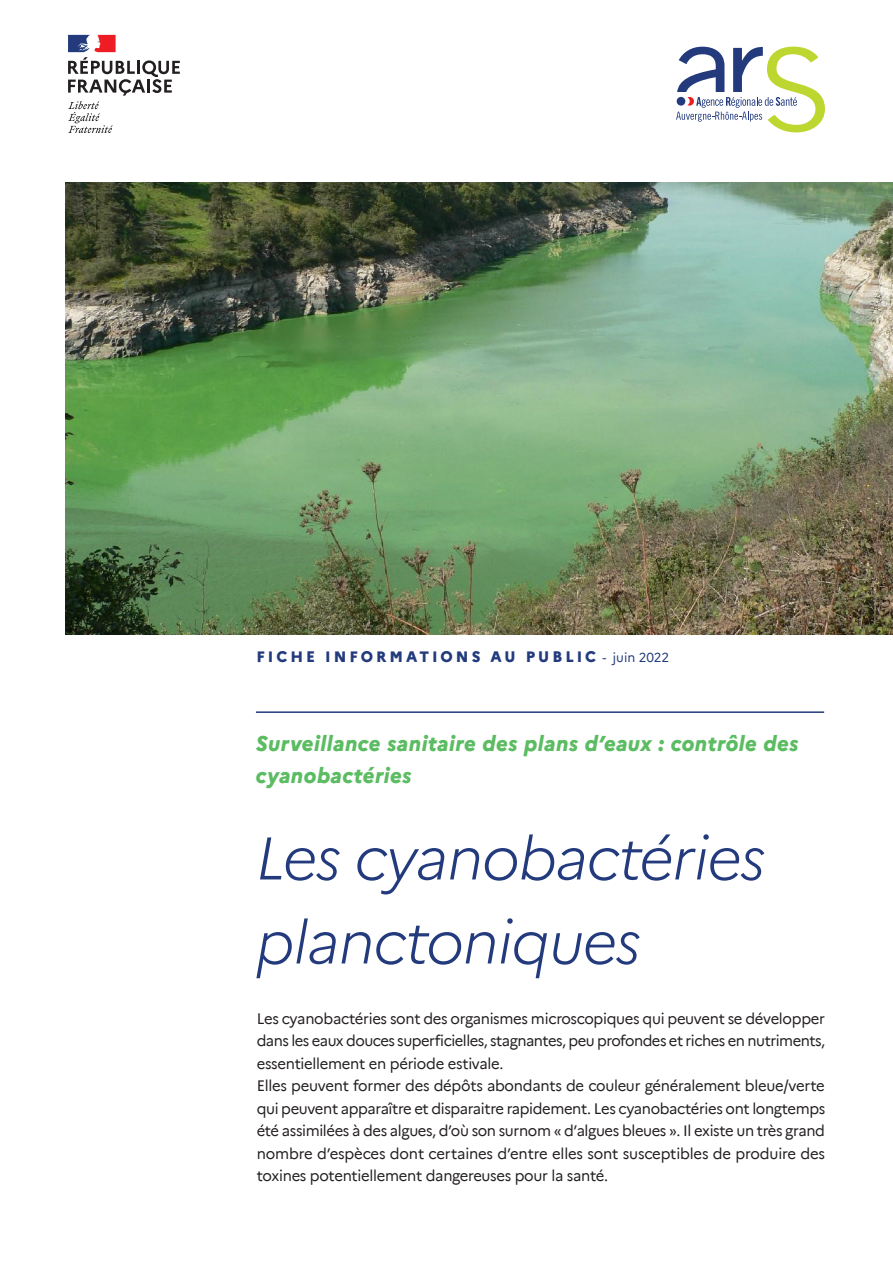
<style>
.page{position:relative;width:893px;height:1263px;background:#fff}
.page>*{position:absolute;margin:0;border:0;box-sizing:border-box;transform-origin:0 0}
.t1{font:italic 300 60px/84px "Marianne";letter-spacing:-.02em;color:#233b7d}
.t2{font:italic 800 21px/31.5px "Marianne";letter-spacing:.02em;color:#5bbc62}
.texte_courant{font:15px/22.5px "Marianne";letter-spacing:-.02em;color:#231f20;text-align:justify}
.sous-titres{font:800 15px "Marianne";letter-spacing:.2em;color:#233b7d}
.s1{font-weight:400;font-size:12.75px}
</style>
<div class="page">
<hr style="left:256px;top:711px;width:568px;height:2px;background:#233b7d">
<img style="left:65px;top:183px;width:828px;height:451px">
<svg style="left:676px;top:47px;width:149px;height:85px"></svg>
<svg style="left:68px;top:35px;width:112px;height:98px"></svg>
<p class="sous-titres" style="left:256px;top:645px;width:414px">FICHE INFORMATIONS AU PUBLIC <span class="s1">- juin 2022</span></p>
<p class="t2" style="left:256px;top:726px;width:544px">Surveillance sanitaire des plans d’eaux : contrôle des cyanobactéries</p>
<p class="t1" style="left:256px;top:811px;width:511px">Les cyanobactéries planctoniques</p>
<p class="texte_courant" style="left:257px;top:1006px;width:570px">Les cyanobactéries sont des organismes microscopiques qui peuvent se développer dans les eaux douces superficielles, stagnantes, peu profondes et riches en nutriments, essentiellement en période estivale.</p>
<p class="texte_courant" style="left:257px;top:1073px;width:570px">Elles peuvent former des dépôts abondants de couleur généralement bleue/verte qui peuvent apparaître et disparaitre rapidement. Les cyanobactéries ont longtemps été assimilées à des algues, d’où son surnom « d’algues bleues ». Il existe un très grand nombre d’espèces dont certaines d’entre elles sont susceptibles de produire des toxines potentiellement dangereuses pour la santé.</p>
</div>
